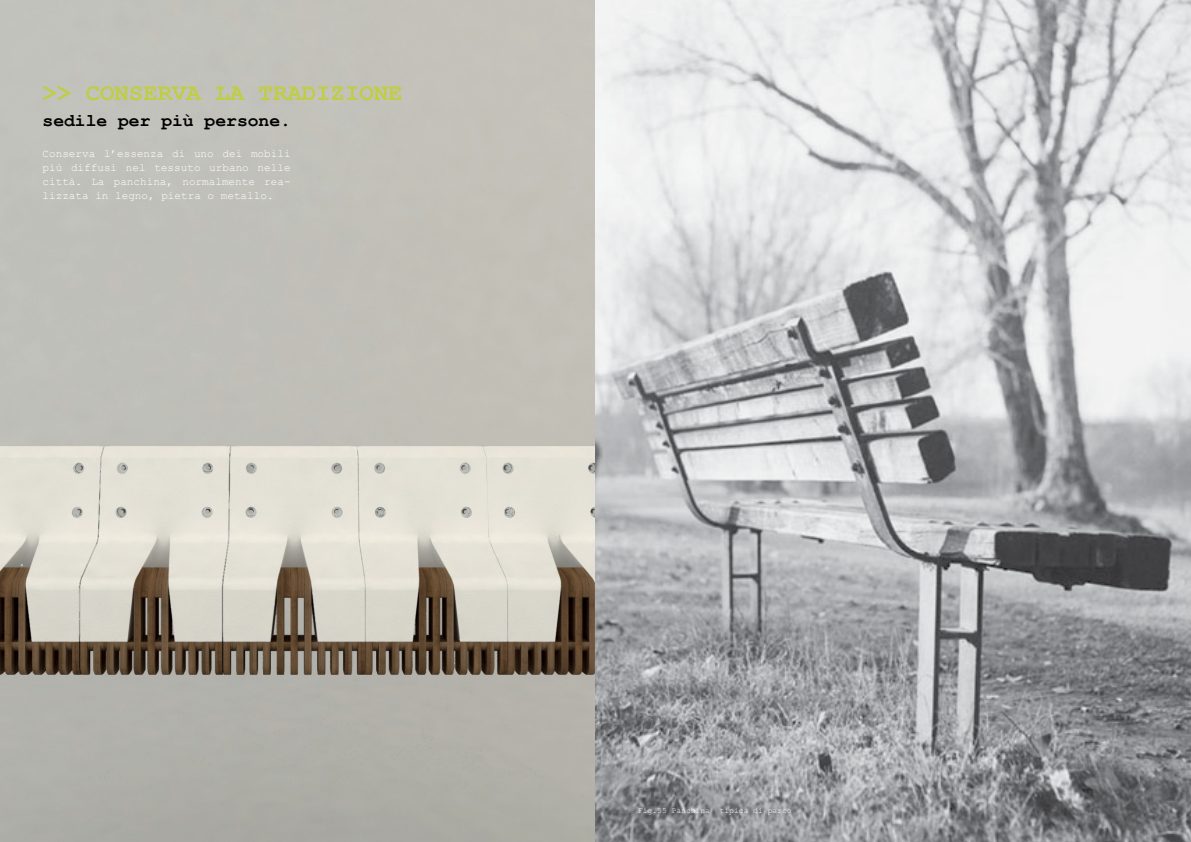
<style>
.page{position:relative;width:1191px;height:842px;background:#fff}
.page>*{position:absolute;margin:0;border:0;box-sizing:border-box;transform-origin:0 0}
.t1{font:700 24px "Courier New";color:#bfce43}
.t2{font:700 18px "Courier New";color:#000}
.t3{font:11px/14px "Courier New";color:#fff;text-align:justify}
.t4{font:8px "Courier New";color:#fff}
</style>
<div class="page">
<img style="left:0;top:0;width:595px;height:842px">
<img style="left:595px;top:0;width:596px;height:842px">
<h1 class="t1" style="left:43px;top:78px;width:362px">&gt;&gt; CONSERVA LA TRADIZIONE</h1>
<h2 class="t2" style="left:43px;top:110px;width:250px">sedile per più persone.</h2>
<p class="t3" style="left:43px;top:146px;width:250px">Conserva l’essenza di uno dei mobili più diffusi nel tessuto urbano nelle città. La panchina, normalmente rea&shy;lizzata in legno, pietra o metallo.</p>
<p class="t4" style="left:638px;top:805px;width:155px">Fig.55 Panchina tipica di parco</p>
</div>
